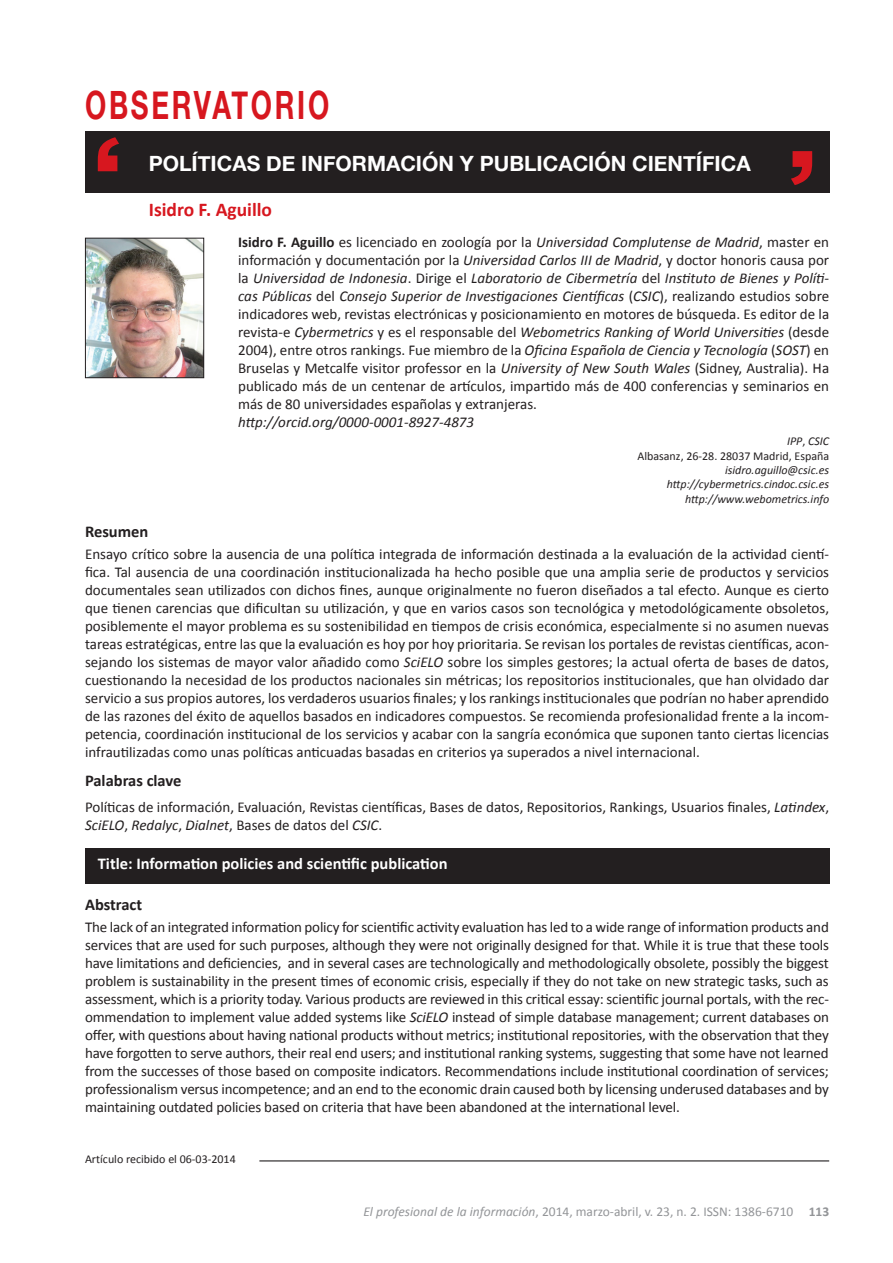
<style>
.page{position:relative;width:893px;height:1263px;background:#fff}
.page>*{position:absolute;margin:0;border:0;box-sizing:border-box;transform-origin:0 0}
.t1{font:700 39px "Helvetica Neue";letter-spacing:.1em;color:#d7171f;scale:.7 1}
.t2{font:700 21px "Helvetica Neue";color:#fff}
.t3{font:700 19.5px "Calibri";color:#d7171f}
.t4{font:700 16.5px "Calibri";color:#fff}
.t5{font:700 16.5px "Calibri";color:#231f20}
.t6{font:15px/18px "Calibri";color:#231f20;text-align:justify}
.t7{font:italic 15px "Calibri";color:#231f20}
.t8{font:13.5px "Calibri";color:#939598}
.t9{font:italic 12px/14.4px "Calibri";color:#231f20;text-align:right}
.t10{font:12px/14.4px "Calibri";color:#231f20;text-align:right}
.s1{font-weight:700}
.s2{font-style:italic}
</style>
<div class="page">
<div style="left:85px;top:848px;width:744px;height:35px;background:#231f20"></div>
<div style="left:85px;top:131px;width:744px;height:62px;background:#231f20"></div>
<svg style="left:791px;top:151px;width:21px;height:34px"></svg>
<svg style="left:98px;top:137px;width:21px;height:34px"></svg>
<hr style="left:259px;top:1160px;width:570px;height:1px;background:#231f20">
<img style="left:87px;top:240px;width:115px;height:136px">
<div style="left:85px;top:238px;width:119px;height:140px;border:1px solid #231f20"></div>
<h1 class="t1" style="left:85px;top:74px;width:350px">OBSERVATORIO</h1>
<h2 class="t2" style="left:149px;top:147px;width:604px">POLÍTICAS DE INFORMACIÓN Y PUBLICACIÓN CIENTÍFICA</h2>
<h3 class="t3" style="left:149px;top:197px;width:125px">Isidro F. Aguillo</h3>
<p class="t6" style="left:238px;top:233px;width:593px"><span class="s1">Isidro F. Aguillo</span> es licenciado en zoología por la <span class="s2">Universidad Complutense de Madrid</span>, master en información y documentación por la <span class="s2">Universidad Carlos III de Madrid</span>, y doctor honoris causa por la <span class="s2">Universidad de Indonesia</span>. Dirige el <span class="s2">Laboratorio de Cibermetría</span> del <span class="s2">Instituto de Bienes y Políti&shy;cas Públicas</span> del <span class="s2">Consejo Superior de Investigaciones Científicas</span> (<span class="s2">CSIC</span>), realizando estudios sobre indicadores web, revistas electrónicas y posicionamiento en motores de búsqueda. Es editor de la revista-e <span class="s2">Cybermetrics</span> y es el responsable del <span class="s2">Webometrics Ranking of World Universities</span> (desde 2004), entre otros rankings. Fue miembro de la <span class="s2">Oficina Española de Ciencia y Tecnología</span> (<span class="s2">SOST</span>) en Bruselas y Metcalfe visitor professor en la <span class="s2">University of New South Wales</span> (Sidney, Australia). Ha publicado más de un centenar de artículos, impartido más de 400 conferencias y seminarios en más de 80 universidades españolas y extranjeras.</p>
<p class="t7" style="left:238px;top:411px;width:237px">http://orcid.org/0000-0001-8927-4873</p>
<p class="t10" style="left:637px;top:434px;width:193px"><span class="s2">IPP</span>, <span class="s2">CSIC<br></span>Albasanz, 26-28. 28037 Madrid, España</p>
<p class="t9" style="left:667px;top:462px;width:164px">isidro.aguillo@csic.es http://cybermetrics.cindoc.csic.es http://www.webometrics.info</p>
<p class="t5" style="left:85px;top:521px;width:65px">Resumen</p>
<p class="t6" style="left:85px;top:545px;width:746px">Ensayo crítico sobre la ausencia de una política integrada de información destinada a la evaluación de la actividad cientí&shy;fica. Tal ausencia de una coordinación institucionalizada ha hecho posible que una amplia serie de productos y servicios documentales sean utilizados con dichos fines, aunque originalmente no fueron diseñados a tal efecto. Aunque es cierto que tienen carencias que dificultan su utilización, y que en varios casos son tecnológica y metodológicamente obsoletos, posiblemente el mayor problema es su sostenibilidad en tiempos de crisis económica, especialmente si no asumen nuevas tareas estratégicas, entre las que la evaluación es hoy por hoy prioritaria. Se revisan los portales de revistas científicas, acon&shy;sejando los sistemas de mayor valor añadido como <span class="s2">SciELO</span> sobre los simples gestores; la actual oferta de bases de datos, cuestionando la necesidad de los productos nacionales sin métricas; los repositorios institucionales, que han olvidado dar servicio a sus propios autores, los verdaderos usuarios finales; y los rankings institucionales que podrían no haber aprendido de las razones del éxito de aquellos basados en indicadores compuestos. Se recomienda profesionalidad frente a la incom&shy;petencia, coordinación institucional de los servicios y acabar con la sangría económica que suponen tanto ciertas licencias infrautilizadas como unas políticas anticuadas basadas en criterios ya superados a nivel internacional.</p>
<p class="t5" style="left:85px;top:769px;width:98px">Palabras clave</p>
<p class="t6" style="left:85px;top:798px;width:746px">Políticas de información, Evaluación, Revistas científicas, Bases de datos, Repositorios, Rankings, Usuarios finales, <span class="s2">Latindex</span>,<br><span class="s2">SciELO</span>, <span class="s2">Redalyc</span>, <span class="s2">Dialnet</span>, Bases de datos del <span class="s2">CSIC</span>.</p>
<p class="t4" style="left:98px;top:853px;width:351px">Title: Information policies and scientific publication</p>
<p class="t5" style="left:85px;top:894px;width:59px">Abstract</p>
<p class="t6" style="left:85px;top:918px;width:746px">The lack of an integrated information policy for scientific activity evaluation has led to a wide range of information products and services that are used for such purposes, although they were not originally designed for that. While it is true that these tools have limitations and deficiencies, and in several cases are technologically and methodologically obsolete, possibly the biggest problem is sustainability in the present times of economic crisis, especially if they do not take on new strategic tasks, such as assessment, which is a priority today. Various products are reviewed in this critical essay: scientific journal portals, with the rec&shy;ommendation to implement value added systems like <span class="s2">SciELO</span> instead of simple database management; current databases on offer, with questions about having national products without metrics; institutional repositories, with the observation that they have forgotten to serve authors, their real end users; and institutional ranking systems, suggesting that some have not learned from the successes of those based on composite indicators. Recommendations include institutional coordination of services; professionalism versus incompetence; and an end to the economic drain caused both by licensing underused databases and by maintaining outdated policies based on criteria that have been abandoned at the international level.</p>
<p class="t10" style="left:85px;top:1151px;width:152px">Artículo recibido el 06-03-2014</p>
<p class="t8" style="left:363px;top:1203px;width:467px"><span class="s2">El profesional de la información</span>, 2014, marzo-abril, v. 23, n. 2. ISSN: 1386-6710 <span class="s1">113</span></p>
</div>
